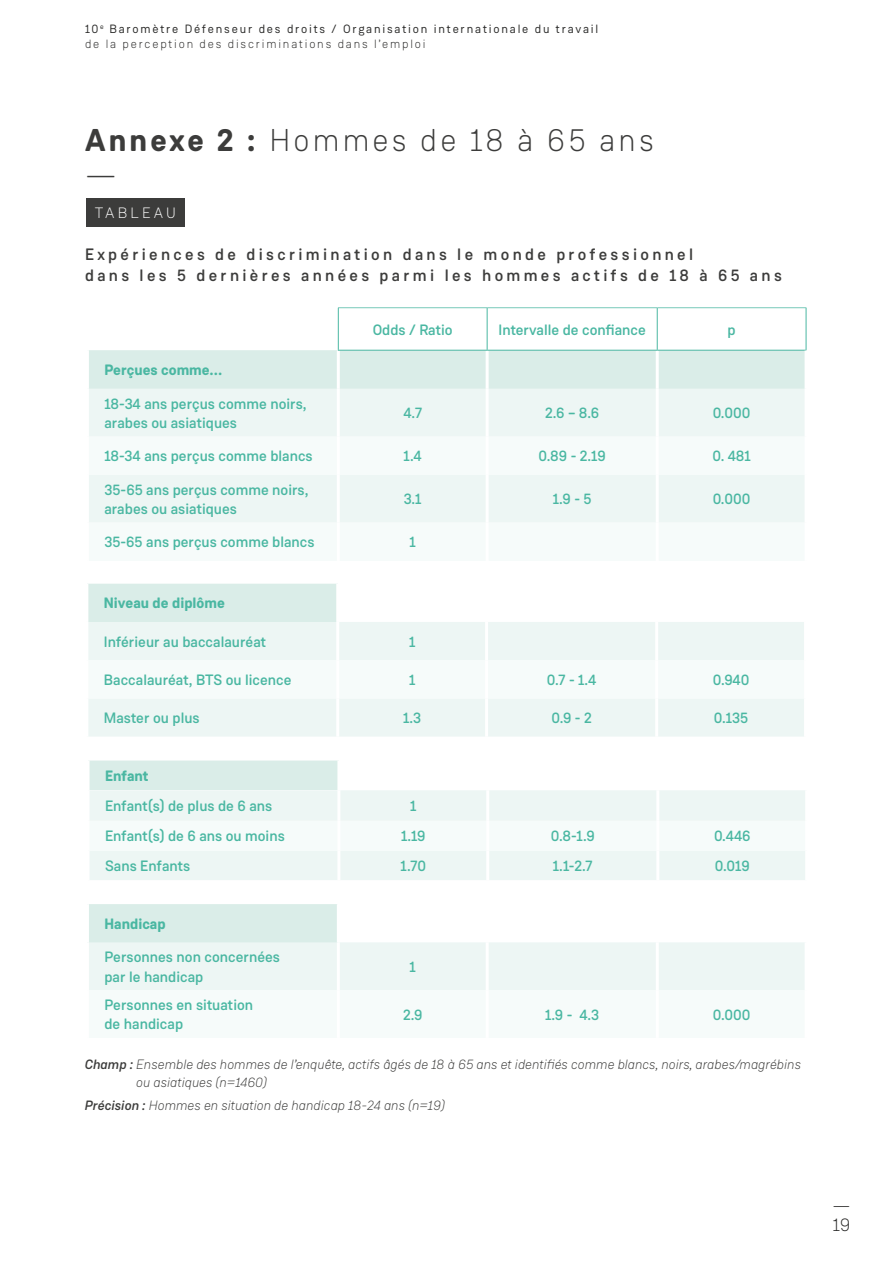
<style>
.page{position:relative;width:893px;height:1263px;background:#fff}
.page>*{position:absolute;margin:0;border:0;box-sizing:border-box;transform-origin:0 0}
.t1{font:300 31.5px/34.5px "Weissenhof Grotesk";letter-spacing:.1em;color:#3c3c3b}
.t2{font:300 18px/19.5px "Weissenhof Grotesk";color:#282827}
.t3{font:500 16.5px/21px "Weissenhof Grotesk";letter-spacing:.2em;color:#3c3c3b}
.t4{font:500 15px/19.5px "Weissenhof Grotesk";color:#4ab7a2}
.t5{font:700 15px "Weissenhof Grotesk";color:#4ab7a2}
.t6{font:300 15px "Weissenhof Grotesk";letter-spacing:.21em;color:#fff}
.t7{font:italic 300 13.5px/18px "Weissenhof Grotesk";color:#3c3c3b}
.t8{font:12px/15px "Weissenhof Grotesk";letter-spacing:.15em;color:#282827}
.s1{font-weight:300}
.s2{font-weight:700}
.s3{font-weight:500}
</style>
<div class="page">
<div style="left:86px;top:199px;width:98px;height:28px;background:#3c3c3b"></div>
<div style="left:89px;top:350px;width:715px;height:39px;background:#daede8"></div>
<div style="left:89px;top:389px;width:715px;height:48px;background:#edf6f4"></div>
<div style="left:89px;top:475px;width:715px;height:48px;background:#edf6f4"></div>
<hr style="left:337px;top:475px;width:3px;height:48px;background:#fff">
<hr style="left:486px;top:475px;width:3px;height:48px;background:#fff">
<hr style="left:656px;top:475px;width:3px;height:48px;background:#fff">
<hr style="left:486px;top:351px;width:3px;height:38px;background:#fff">
<hr style="left:656px;top:351px;width:3px;height:38px;background:#fff">
<hr style="left:337px;top:351px;width:3px;height:38px;background:#fff">
<hr style="left:337px;top:389px;width:3px;height:48px;background:#fff">
<hr style="left:486px;top:389px;width:3px;height:48px;background:#fff">
<hr style="left:656px;top:389px;width:3px;height:48px;background:#fff">
<hr style="left:338px;top:308px;width:1px;height:42px;background:#4ab7a2">
<hr style="left:487px;top:308px;width:1px;height:42px;background:#4ab7a2">
<hr style="left:657px;top:308px;width:1px;height:42px;background:#4ab7a2">
<hr style="left:338px;top:350px;width:149px;height:1px;background:#4ab7a2">
<hr style="left:487px;top:350px;width:170px;height:1px;background:#4ab7a2">
<hr style="left:657px;top:350px;width:149px;height:1px;background:#4ab7a2">
<div style="left:84px;top:306px;width:725px;height:256px;border:2px solid #fff"></div>
<div style="left:87px;top:584px;width:251px;height:38px;background:#daede8"></div>
<div style="left:88px;top:622px;width:716px;height:113px;background:#edf6f4"></div>
<div style="left:88px;top:660px;width:716px;height:38px;background:#f6fbfa"></div>
<hr style="left:336px;top:660px;width:3px;height:38px;background:#fff">
<hr style="left:485px;top:660px;width:3px;height:38px;background:#fff">
<hr style="left:655px;top:660px;width:3px;height:38px;background:#fff">
<hr style="left:336px;top:698px;width:3px;height:39px;background:#fff">
<hr style="left:485px;top:698px;width:3px;height:39px;background:#fff">
<hr style="left:655px;top:698px;width:3px;height:39px;background:#fff">
<hr style="left:85px;top:584px;width:3px;height:38px;background:#fff">
<hr style="left:336px;top:584px;width:3px;height:38px;background:#fff">
<hr style="left:336px;top:622px;width:3px;height:38px;background:#fff">
<hr style="left:485px;top:622px;width:3px;height:38px;background:#fff">
<hr style="left:655px;top:622px;width:3px;height:38px;background:#fff">
<div style="left:84px;top:582px;width:724px;height:156px;border:2px solid #fff"></div>
<div style="left:87px;top:904px;width:251px;height:38px;background:#daede8"></div>
<div style="left:89px;top:942px;width:716px;height:48px;background:#edf6f4"></div>
<hr style="left:86px;top:904px;width:3px;height:38px;background:#fff">
<hr style="left:337px;top:904px;width:3px;height:38px;background:#fff">
<hr style="left:337px;top:942px;width:3px;height:48px;background:#fff">
<hr style="left:486px;top:942px;width:3px;height:48px;background:#fff">
<hr style="left:656px;top:942px;width:3px;height:48px;background:#fff">
<div style="left:88px;top:760px;width:251px;height:30px;background:#daede8"></div>
<div style="left:90px;top:790px;width:715px;height:89px;background:#edf6f4"></div>
<div style="left:90px;top:821px;width:715px;height:29px;background:#f6fbfa"></div>
<hr style="left:337px;top:821px;width:3px;height:29px;background:#fff">
<hr style="left:486px;top:821px;width:3px;height:29px;background:#fff">
<hr style="left:337px;top:850px;width:3px;height:30px;background:#fff">
<hr style="left:486px;top:850px;width:3px;height:30px;background:#fff">
<hr style="left:87px;top:760px;width:3px;height:30px;background:#fff">
<hr style="left:337px;top:760px;width:3px;height:30px;background:#fff">
<hr style="left:337px;top:790px;width:3px;height:31px;background:#fff">
<hr style="left:486px;top:790px;width:3px;height:31px;background:#fff">
<hr style="left:656px;top:821px;width:3px;height:29px;background:#fff">
<hr style="left:656px;top:850px;width:3px;height:30px;background:#fff">
<hr style="left:656px;top:790px;width:3px;height:31px;background:#fff">
<div style="left:85px;top:759px;width:725px;height:123px;border:2px solid #fff"></div>
<p class="t8" style="left:85px;top:22px;width:515px">10<sup>e</sup> Baromètre Défenseur des droits / Organisation internationale du travail <span class="s1">de la perception des discriminations dans l’emploi</span></p>
<h1 class="t1" style="left:85px;top:123px;width:570px"><span class="s2">Annexe 2 :</span> Hommes de 18 à 65 ans —</h1>
<p class="t6" style="left:95px;top:204px;width:83px">TABLEAU</p>
<p class="t3" style="left:85px;top:244px;width:698px">Expériences de discrimination dans le monde professionnel<br>dans les 5 dernières années parmi les hommes actifs de 18 à 65 ans</p>
<p class="t4" style="left:373px;top:320px;width:82px">Odds / Ratio</p>
<p class="t4" style="left:498px;top:320px;width:149px">Intervalle de confiance</p>
<p class="t4" style="left:728px;top:320px;width:10px">p</p>
<p class="t5" style="left:104px;top:361px;width:119px">Perçues comme...</p>
<p class="t4" style="left:104px;top:394px;width:204px">18-34 ans perçus comme noirs, arabes ou asiatiques</p>
<p class="t4" style="left:403px;top:403px;width:20px">4.7</p>
<p class="t4" style="left:545px;top:403px;width:56px">2.6 – 8.6</p>
<p class="t4" style="left:713px;top:403px;width:39px">0.000</p>
<p class="t4" style="left:104px;top:446px;width:210px">18-34 ans perçus comme blancs</p>
<p class="t4" style="left:404px;top:446px;width:20px">1.4</p>
<p class="t4" style="left:538px;top:446px;width:69px">0.89 - 2.19</p>
<p class="t4" style="left:712px;top:446px;width:40px">0. 481</p>
<p class="t4" style="left:104px;top:480px;width:206px">35-65 ans perçus comme noirs, arabes ou asiatiques</p>
<p class="t4" style="left:404px;top:489px;width:19px">3.1</p>
<p class="t4" style="left:553px;top:489px;width:40px">1.9 - 5</p>
<p class="t4" style="left:713px;top:489px;width:39px">0.000</p>
<p class="t4" style="left:104px;top:533px;width:212px">35-65 ans perçus comme blancs</p>
<p class="t4" style="left:409px;top:533px;width:8px">1</p>
<p class="t5" style="left:104px;top:594px;width:122px">Niveau de diplôme</p>
<p class="t4" style="left:104px;top:632px;width:164px">Inférieur au baccalauréat</p>
<p class="t4" style="left:409px;top:632px;width:8px">1</p>
<p class="t4" style="left:104px;top:670px;width:189px">Baccalauréat, BTS ou licence</p>
<p class="t4" style="left:409px;top:670px;width:8px">1</p>
<p class="t4" style="left:547px;top:670px;width:51px">0.7 - 1.4</p>
<p class="t4" style="left:713px;top:670px;width:38px">0.940</p>
<p class="t4" style="left:104px;top:708px;width:97px">Master ou plus</p>
<p class="t4" style="left:403px;top:708px;width:20px">1.3</p>
<p class="t4" style="left:551px;top:708px;width:42px">0.9 - 2</p>
<p class="t4" style="left:714px;top:708px;width:36px">0.135</p>
<p class="t5" style="left:105px;top:766px;width:45px">Enfant</p>
<p class="t4" style="left:105px;top:796px;width:169px">Enfant(s) de plus de 6 ans</p>
<p class="t4" style="left:410px;top:796px;width:8px">1</p>
<p class="t4" style="left:105px;top:826px;width:181px">Enfant(s) de 6 ans ou moins</p>
<p class="t4" style="left:401px;top:826px;width:26px">1.19</p>
<p class="t4" style="left:551px;top:826px;width:45px">0.8-1.9</p>
<p class="t4" style="left:714px;top:826px;width:38px">0.446</p>
<p class="t4" style="left:105px;top:856px;width:87px">Sans Enfants</p>
<p class="t4" style="left:401px;top:856px;width:27px">1.70</p>
<p class="t4" style="left:553px;top:856px;width:41px">1.1-2.7</p>
<p class="t4" style="left:715px;top:856px;width:36px">0.019</p>
<p class="t5" style="left:104px;top:914px;width:63px">Handicap</p>
<p class="t4" style="left:104px;top:947px;width:177px">Personnes non concernées par le handicap</p>
<p class="t4" style="left:410px;top:957px;width:8px">1</p>
<p class="t4" style="left:104px;top:995px;width:150px">Personnes en situation de handicap</p>
<p class="t4" style="left:403px;top:1005px;width:21px">2.9</p>
<p class="t4" style="left:545px;top:1005px;width:56px">1.9 - 4.3</p>
<p class="t4" style="left:713px;top:1005px;width:39px">0.000</p>
<p class="t7" style="left:137px;top:1055px;width:666px;text-indent:-52px"><span class="s3">Champ :</span> Ensemble des hommes de l’enquête, actifs âgés de 18 à 65 ans et identifiés comme blancs, noirs, arabes/magrébins ou asiatiques (n=1460)</p>
<p class="t7" style="left:85px;top:1096px;width:362px"><span class="s3">Précision :</span> Hommes en situation de handicap 18-24 ans (n=19)</p>
<p class="t2" style="left:833px;top:1195px;width:19px">—<br>19</p>
</div>
